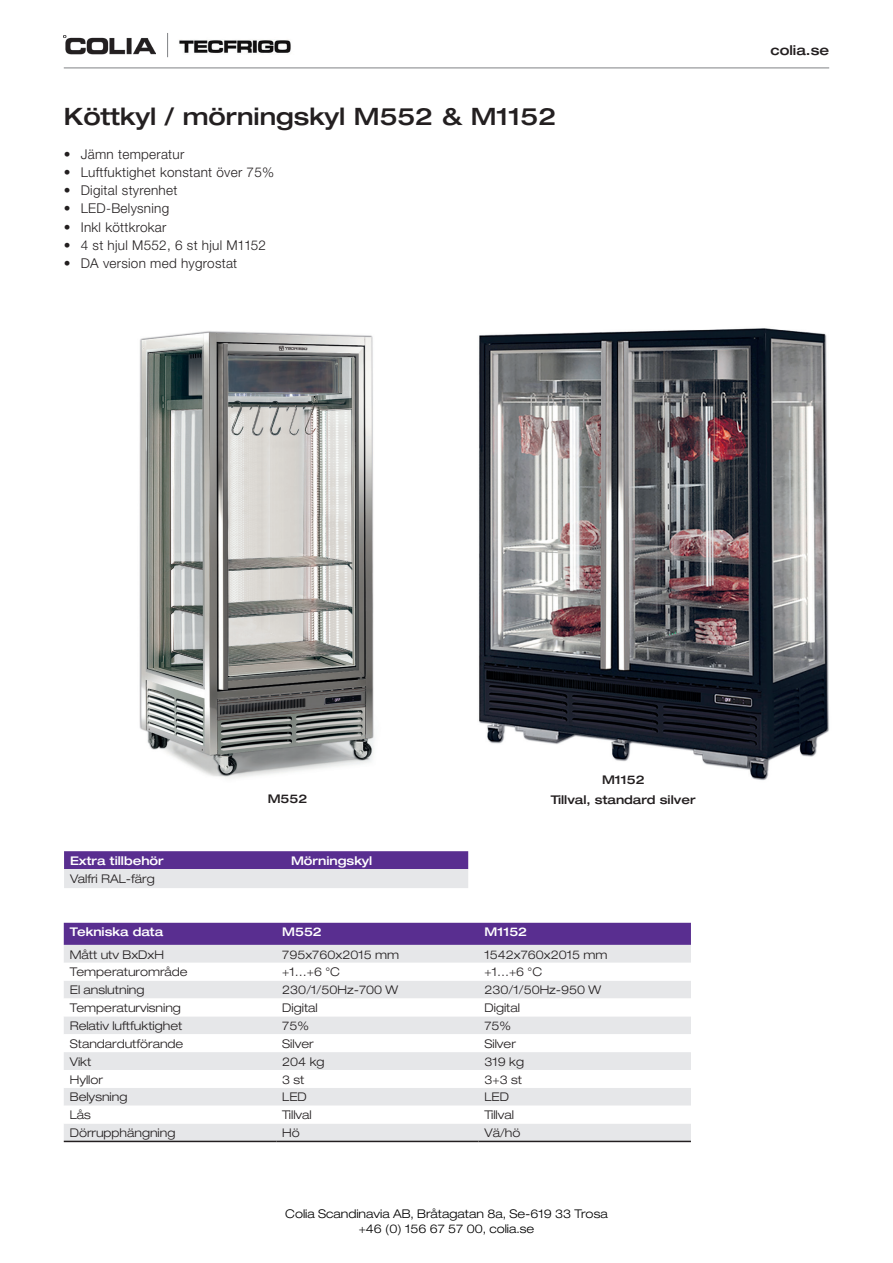
<style>
.page{position:relative;width:893px;height:1263px;background:#fff}
.page>*{position:absolute;margin:0;border:0;box-sizing:border-box;transform-origin:0 0}
.t1{font:500 expanded 24px "Helvetica Neue";color:#231f20}
.MainInfo{font:300 13.5px "Helvetica Neue";letter-spacing:.02em;color:#231f20}
.t2{font:500 expanded 13.5px "Helvetica Neue";color:#231f20}
.MaincontentBK{font:300 expanded 12px "Helvetica Neue";color:#231f20}
.t3{font:300 expanded 12px/14.4px "Helvetica Neue";color:#000;text-align:center}
.Mainheader_white{font:500 expanded 12px "Helvetica Neue";color:#fff}
.t4{font:500 expanded 12px "Helvetica Neue";color:#231f20}
</style>
<div class="page">
<hr style="left:64px;top:68px;width:765px;height:1px;background:#808285">
<img style="left:64px;top:35px;width:92px;height:20px">
<img style="left:479px;top:328px;width:350px;height:452px">
<img style="left:139px;top:331px;width:236px;height:447px">
<div style="left:64px;top:923px;width:627px;height:22px;background:#592e90"></div>
<div style="left:64px;top:945px;width:627px;height:18px;background:#e6e7e9"></div>
<svg style="left:64px;top:981px;width:627px;height:162px;fill:#e6e7e9"></svg>
<hr style="left:64px;top:1141px;width:212px;height:1px;background:#231f20">
<hr style="left:276px;top:1141px;width:202px;height:1px;background:#231f20">
<hr style="left:478px;top:1141px;width:213px;height:1px;background:#231f20">
<svg style="left:64px;top:851px;width:404px;height:37px;background:#a28ebe"></svg>
<svg style="left:167px;top:33px;width:1px;height:24px"></svg>
<img style="left:179px;top:40px;width:112px;height:13px">
<p class="t1" style="left:64px;top:102px;width:494px">Köttkyl / mörningskyl M552 &amp; M1152</p>
<p class="MainInfo" style="left:64px;top:146px;width:122px">• Jämn temperatur</p>
<p class="MainInfo" style="left:64px;top:164px;width:212px">• Luftfuktighet konstant över 75%</p>
<p class="MainInfo" style="left:64px;top:182px;width:115px">• Digital styrenhet</p>
<p class="MainInfo" style="left:64px;top:200px;width:107px">• LED-Belysning</p>
<p class="MainInfo" style="left:64px;top:218px;width:104px">• Inkl köttkrokar</p>
<p class="MainInfo" style="left:64px;top:236px;width:204px">• 4 st hjul M552, 6 st hjul M1152</p>
<p class="MainInfo" style="left:64px;top:254px;width:175px">• DA version med hygrostat</p>
<p class="t2" style="left:770px;top:42px;width:60px">colia.se</p>
<p class="t4" style="left:602px;top:772px;width:44px">M1152</p>
<p class="t4" style="left:268px;top:791px;width:41px">M552</p>
<p class="t4" style="left:551px;top:792px;width:146px">Tillval, standard silver</p>
<p class="Mainheader_white" style="left:70px;top:853px;width:95px">Extra tillbehör</p>
<p class="Mainheader_white" style="left:291px;top:853px;width:83px">Mörningskyl</p>
<p class="MaincontentBK" style="left:70px;top:871px;width:86px">Valfri RAL-färg</p>
<p class="Mainheader_white" style="left:70px;top:925px;width:95px">Tekniska data</p>
<p class="Mainheader_white" style="left:282px;top:925px;width:41px">M552</p>
<p class="Mainheader_white" style="left:484px;top:925px;width:44px">M1152</p>
<p class="MaincontentBK" style="left:70px;top:947px;width:96px">Mått utv BxDxH</p>
<p class="MaincontentBK" style="left:282px;top:947px;width:118px">795x760x2015 mm</p>
<p class="MaincontentBK" style="left:484px;top:947px;width:125px">1542x760x2015 mm</p>
<p class="MaincontentBK" style="left:70px;top:965px;width:119px">Temperaturområde</p>
<p class="MaincontentBK" style="left:282px;top:965px;width:59px">+1…+6 °C</p>
<p class="MaincontentBK" style="left:484px;top:965px;width:59px">+1…+6 °C</p>
<p class="MaincontentBK" style="left:70px;top:983px;width:76px">El anslutning</p>
<p class="MaincontentBK" style="left:282px;top:983px;width:117px">230/1/50Hz-700 W</p>
<p class="MaincontentBK" style="left:484px;top:983px;width:118px">230/1/50Hz-950 W</p>
<p class="MaincontentBK" style="left:70px;top:1001px;width:113px">Temperaturvisning</p>
<p class="MaincontentBK" style="left:282px;top:1001px;width:37px">Digital</p>
<p class="MaincontentBK" style="left:484px;top:1001px;width:37px">Digital</p>
<p class="MaincontentBK" style="left:70px;top:1018px;width:114px">Relativ luftfuktighet</p>
<p class="MaincontentBK" style="left:282px;top:1018px;width:28px">75%</p>
<p class="MaincontentBK" style="left:484px;top:1018px;width:28px">75%</p>
<p class="MaincontentBK" style="left:70px;top:1036px;width:115px">Standardutförande</p>
<p class="MaincontentBK" style="left:282px;top:1036px;width:33px">Silver</p>
<p class="MaincontentBK" style="left:484px;top:1036px;width:33px">Silver</p>
<p class="MaincontentBK" style="left:70px;top:1054px;width:23px">Vikt</p>
<p class="MaincontentBK" style="left:282px;top:1054px;width:44px">204 kg</p>
<p class="MaincontentBK" style="left:484px;top:1054px;width:41px">319 kg</p>
<p class="MaincontentBK" style="left:70px;top:1072px;width:35px">Hyllor</p>
<p class="MaincontentBK" style="left:282px;top:1072px;width:24px">3 st</p>
<p class="MaincontentBK" style="left:484px;top:1072px;width:39px">3+3 st</p>
<p class="MaincontentBK" style="left:70px;top:1090px;width:59px">Belysning</p>
<p class="MaincontentBK" style="left:282px;top:1090px;width:26px">LED</p>
<p class="MaincontentBK" style="left:484px;top:1090px;width:26px">LED</p>
<p class="MaincontentBK" style="left:70px;top:1108px;width:23px">Lås</p>
<p class="MaincontentBK" style="left:282px;top:1108px;width:31px">Tillval</p>
<p class="MaincontentBK" style="left:484px;top:1108px;width:31px">Tillval</p>
<p class="MaincontentBK" style="left:70px;top:1126px;width:107px">Dörrupphängning</p>
<p class="MaincontentBK" style="left:282px;top:1126px;width:19px">Hö</p>
<p class="MaincontentBK" style="left:484px;top:1126px;width:38px">Vä/hö</p>
<p class="t3" style="left:285px;top:1207px;width:324px">Colia Scandinavia AB, Bråtagatan 8a, Se-619 33 Trosa +46 (0) 156 67 57 00, colia.se</p>
</div>
